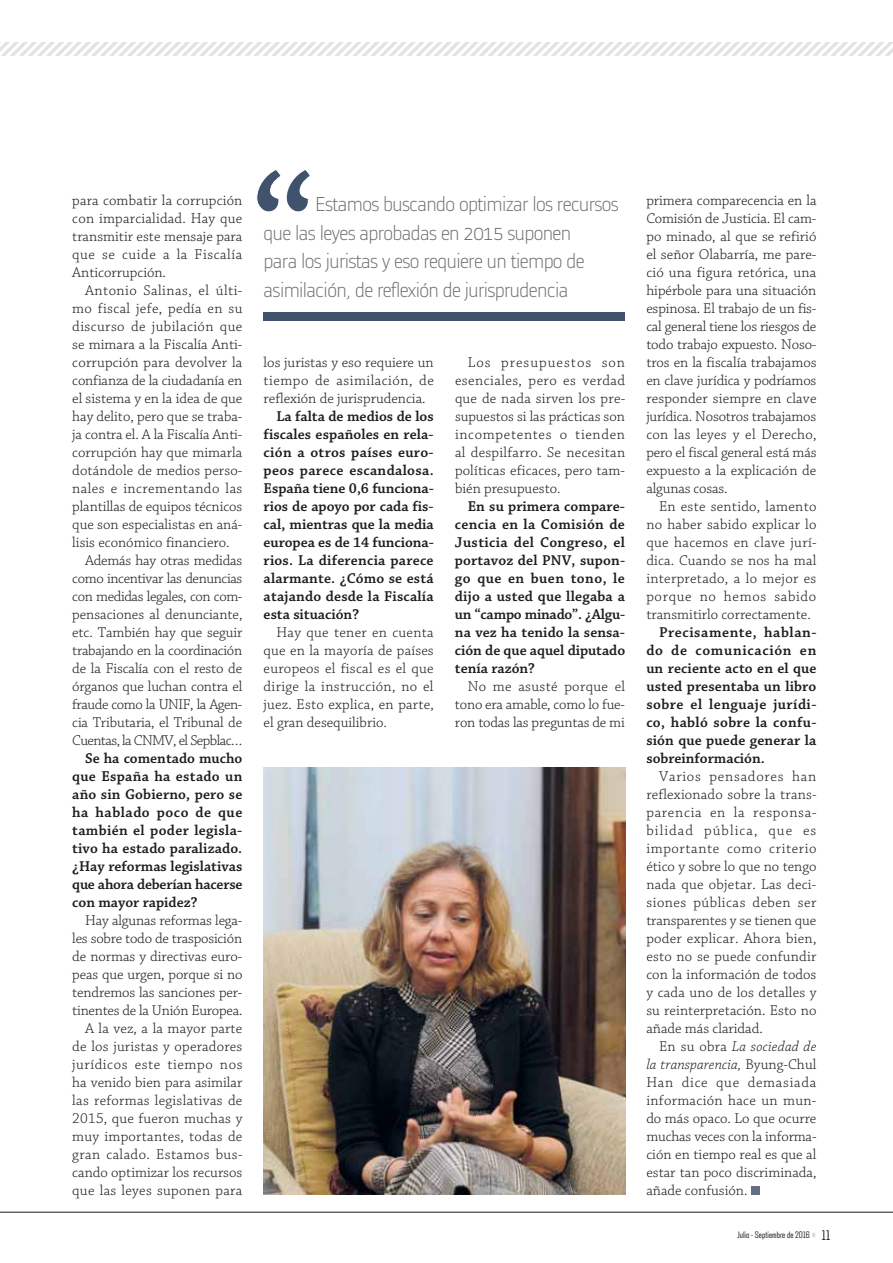
<style>
.page{position:relative;width:893px;height:1263px;background:#fff}
.page>*{position:absolute;margin:0;border:0;box-sizing:border-box;transform-origin:0 0}
.t1{font:300 21px/28.5px "Alstom";letter-spacing:-.03em;color:#706f6f}
.t2{font:300 15px/18px "Chaparral Pro";color:#1d1d1b;text-align:justify}
.t3{font:600 15px/18px "Chaparral Pro";color:#1d1d1b;text-align:justify}
.t4{font:300 15px "Chaparral Pro";letter-spacing:.03em;color:#1d1d1b}
.t5{font:300 15px "Chaparral Pro";letter-spacing:-.025em;color:#1d1d1b}
.t6{font:300 15px "Chaparral Pro";letter-spacing:-.02em;color:#1d1d1b}
.t7{font:300 15px "Chaparral Pro";letter-spacing:-.04em;color:#1d1d1b}
.t8{font:300 15px "Chaparral Pro";letter-spacing:-.03em;color:#1d1d1b}
.t9{font:300 15px "Chaparral Pro";letter-spacing:.025em;color:#1d1d1b}
.t10{font:condensed 13.5px "Armada";color:#1d1d1b}
.t11{font:condensed 9px "Armada";color:#1d1d1b}
.s1{font-style:italic}
.s2{font-size:13.5px;color:#dadada}
</style>
<div class="page">
<div style="left:264px;top:312px;width:361px;height:8px;background:#41526c"></div>
<hr style="left:0;top:1212px;width:893px;height:1px;background:#1d1d1b">
<svg style="left:0;top:43px;width:893px;height:12px"></svg>
<div style="left:751px;top:1186px;width:8px;height:9px;background:#636d84"></div>
<img style="left:264px;top:767px;width:361px;height:428px">
<svg style="left:256px;top:170px;width:54px;height:42px"></svg>
<p class="t2" style="left:72px;top:191px;width:172px">para combatir la corrupción con imparcialidad. Hay que transmitir este mensaje para que se cuide a la Fiscalía Anticorrupción.</p>
<p class="t4" style="left:85px;top:282px;width:159px">Antonio Salinas, el últi-</p>
<p class="t9" style="left:72px;top:300px;width:172px">mo fiscal jefe, pedía en su</p>
<p class="t4" style="left:72px;top:318px;width:172px">discurso de jubilación que</p>
<p class="t2" style="left:72px;top:335px;width:172px">se mimara a la Fiscalía Anti-</p>
<p class="t2" style="left:72px;top:353px;width:172px">corrupción para devolver la</p>
<p class="t2" style="left:72px;top:371px;width:171px">confianza de la ciudadanía en</p>
<p class="t2" style="left:72px;top:389px;width:172px">el sistema y en la idea de que</p>
<p class="t2" style="left:72px;top:407px;width:172px">hay delito, pero que se traba-</p>
<p class="t2" style="left:72px;top:425px;width:172px">ja contra el. A la Fiscalía Anti-</p>
<p class="t2" style="left:72px;top:443px;width:171px">corrupción hay que mimarla</p>
<p class="t2" style="left:72px;top:461px;width:172px">dotándole de medios perso-</p>
<p class="t4" style="left:72px;top:480px;width:172px">nales e incrementando las</p>
<p class="t2" style="left:72px;top:497px;width:171px">plantillas de equipos técnicos</p>
<p class="t2" style="left:72px;top:515px;width:172px">que son especialistas en aná-</p>
<p class="t2" style="left:72px;top:533px;width:159px">lisis económico financiero.</p>
<p class="t2" style="left:85px;top:551px;width:159px">Además hay otras medidas</p>
<p class="t5" style="left:72px;top:570px;width:172px">como incentivar las denuncias</p>
<p class="t5" style="left:72px;top:588px;width:172px">con medidas legales, con com-</p>
<p class="t2" style="left:72px;top:605px;width:172px">pensaciones al denunciante,</p>
<p class="t2" style="left:72px;top:623px;width:172px">etc. También hay que seguir</p>
<p class="t6" style="left:72px;top:642px;width:171px">trabajando en la coordinación</p>
<p class="t2" style="left:72px;top:659px;width:171px">de la Fiscalía con el resto de</p>
<p class="t2" style="left:72px;top:677px;width:172px">órganos que luchan contra el</p>
<p class="t8" style="left:72px;top:696px;width:172px">fraude como la UNIF, la Agen-</p>
<p class="t2" style="left:72px;top:713px;width:171px">cia Tributaria, el Tribunal de</p>
<p class="t7" style="left:72px;top:732px;width:171px">Cuentas, la CNMV, el Sepblac…</p>
<p class="t3" style="left:72px;top:749px;width:172px;text-indent:13px">Se ha comentado mucho que España ha estado un año sin Gobierno, pero se ha hablado poco de que también el poder legisla&shy;tivo ha estado paralizado. ¿Hay reformas legislativas que ahora deberían hacerse con mayor rapidez?</p>
<p class="t2" style="left:72px;top:911px;width:172px;text-align:right">Hay algunas reformas lega&shy;les sobre todo de trasposición de normas y directivas euro&shy;peas que urgen, porque si no tendremos las sanciones per&shy;tinentes de la Unión Europea.<br>A la vez, a la mayor parte de los juristas y operadores jurídicos este tiempo nos ha venido bien para asimilar las reformas legislativas de<br>2015, que fueron muchas y muy importantes, todas de gran calado. Estamos bus&shy;cando optimizar los recursos que las leyes suponen para</p>
<h1 class="t1" style="left:264px;top:188px;width:357px;text-indent:51px">Estamos buscando optimizar los recursos que las leyes aprobadas en 2015 suponen<br>para los juristas y eso requiere un tiempo de asimilación, de reflexión de jurisprudencia</h1>
<p class="t2" style="left:264px;top:353px;width:172px">los juristas y eso requiere un tiempo de asimilación, de reflexión de jurisprudencia.</p>
<p class="t3" style="left:264px;top:407px;width:172px;text-indent:13px">La falta de medios de los fiscales españoles en rela&shy;ción a otros países euro&shy;peos parece escandalosa.<br>España tiene 0,6 funciona&shy;rios de apoyo por cada fis&shy;cal, mientras que la media europea es de 14 funciona&shy;rios. La diferencia parece alarmante. ¿Cómo se está atajando desde la Fiscalía esta situación?</p>
<p class="t2" style="left:264px;top:623px;width:172px;text-indent:13px">Hay que tener en cuenta que en la mayoría de países europeos el fiscal es el que dirige la instrucción, no el juez. Esto explica, en parte, el gran desequilibrio.</p>
<p class="t2" style="left:455px;top:353px;width:172px;text-indent:13px">Los presupuestos son esenciales, pero es verdad que de nada sirven los pre&shy;supuestos si las prácticas son incompetentes o tienden al despilfarro. Se necesitan políticas eficaces, pero tam&shy;bién presupuesto.</p>
<p class="t3" style="left:455px;top:497px;width:172px;text-indent:13px">En su primera compare&shy;cencia en la Comisión de Justicia del Congreso, el portavoz del PNV, supon&shy;go que en buen tono, le dijo a usted que llegaba a un “campo minado”. ¿Algu&shy;na vez ha tenido la sensa&shy;ción de que aquel diputado tenía razón?</p>
<p class="t2" style="left:455px;top:677px;width:172px;text-indent:13px">No me asusté porque el tono era amable, como lo fue&shy;ron todas las preguntas de mi</p>
<p class="t2" style="left:646px;top:191px;width:172px">primera comparecencia en la Comisión de Justicia. El cam&shy;po minado, al que se refirió el señor Olabarría, me pare&shy;ció una figura retórica, una hipérbole para una situación espinosa. El trabajo de un fis&shy;cal general tiene los riesgos de todo trabajo expuesto. Noso&shy;tros en la fiscalía trabajamos en clave jurídica y podríamos responder siempre en clave jurídica. Nosotros trabajamos con las leyes y el Derecho, pero el fiscal general está más expuesto a la explicación de algunas cosas.</p>
<p class="t2" style="left:646px;top:497px;width:172px;text-indent:13px">En este sentido, lamento no haber sabido explicar lo que hacemos en clave jurí&shy;dica. Cuando se nos ha mal interpretado, a lo mejor es porque no hemos sabido transmitirlo correctamente.</p>
<p class="t3" style="left:646px;top:623px;width:172px;text-indent:13px">Precisamente, hablan&shy;do de comunicación en un reciente acto en el que usted presentaba un libro sobre el lenguaje jurídi&shy;co, habló sobre la confu&shy;sión que puede generar la sobreinformación.</p>
<p class="t2" style="left:646px;top:767px;width:172px;text-indent:13px">Varios pensadores han reflexionado sobre la trans&shy;parencia en la responsa&shy;bilidad pública, que es importante como criterio ético y sobre lo que no tengo nada que objetar. Las deci&shy;siones públicas deben ser transparentes y se tienen que poder explicar. Ahora bien, esto no se puede confundir con la información de todos y cada uno de los detalles y su reinterpretación. Esto no añade más claridad.</p>
<p class="t2" style="left:646px;top:1037px;width:172px;text-indent:13px">En su obra <span class="s1">La sociedad de la transparencia,</span> Byung-Chul Han dice que demasiada información hace un mun&shy;do más opaco. Lo que ocurre muchas veces con la informa&shy;ción en tiempo real es que al estar tan poco discriminada, añade confusión.</p>
<p class="t10" style="left:822px;top:1228px;width:10px">11</p>
<p class="t11" style="left:737px;top:1230px;width:81px">Julio - Septiembre de 2016 <span class="s2">•</span></p>
</div>
